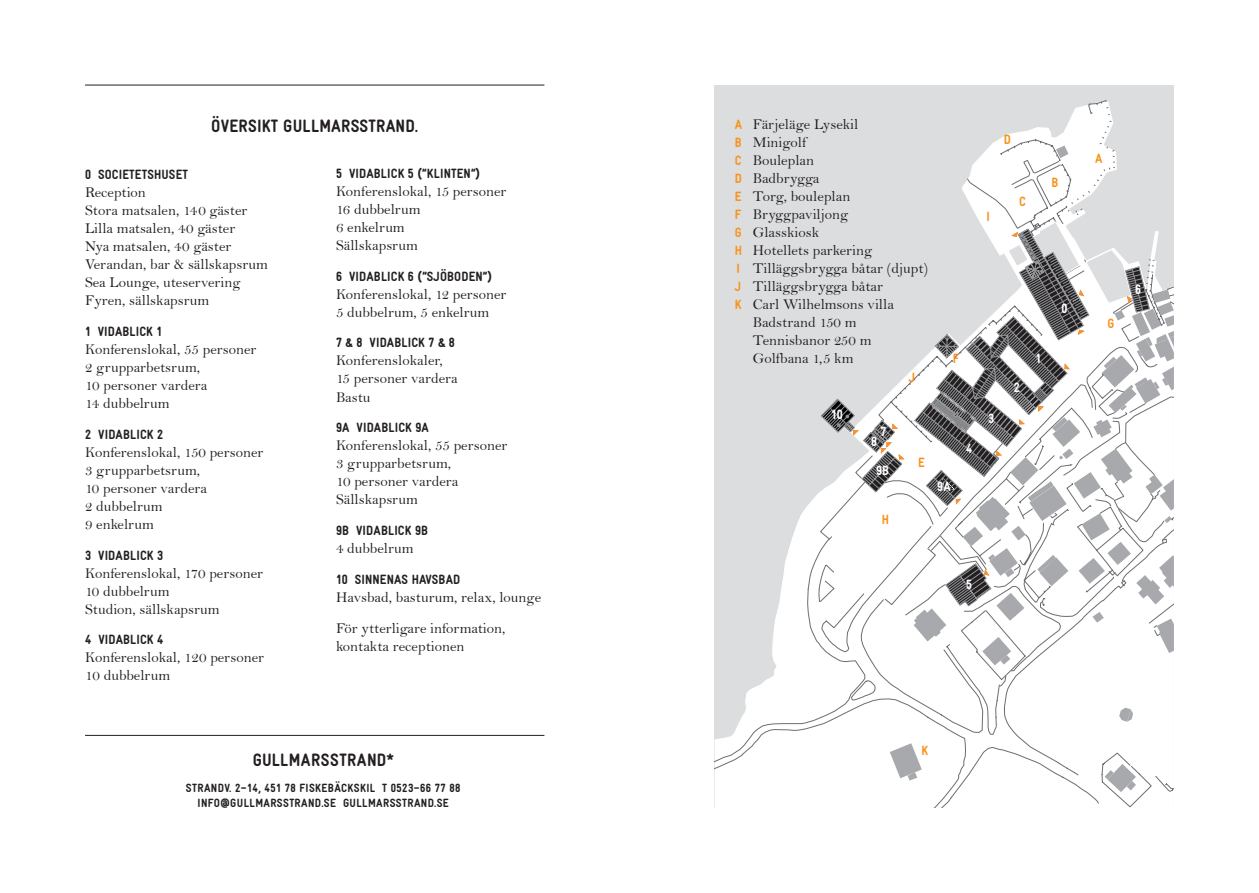
<style>
.page{position:relative;width:1259px;height:893px;background:#fff}
.page>*{position:absolute;margin:0;border:0;box-sizing:border-box;transform-origin:0 0}
.t1{font:900 condensed 18px "Gravurstrand";letter-spacing:.01em;color:#231f20}
.t2{font:15px/18px "Bell";color:#231f20}
.t3{font:900 condensed 13.5px "Gravurstrand";letter-spacing:.01em;color:#231f20}
.t4{font:900 condensed 13.5px "Gravurstrand";color:#fff}
.t5{font:900 condensed 13.5px "Gravurstrand";color:#f7931d}
.t6{font:900 condensed 12px/15px "Gravurstrand";letter-spacing:.03em;color:#231f20;text-align:center}
.s1{font-family:"Gravurstrand";font-weight:900;font-stretch:condensed;font-size:13.5px;color:#f7931d}
</style>
<div class="page">
<hr style="left:85px;top:85px;width:459px;height:1px;background:#231f20">
<hr style="left:85px;top:735px;width:459px;height:1px;background:#231f20">
<div style="left:714px;top:86px;width:460px;height:722px;background:#dcdddf"></div>
<svg style="left:781px;top:493px;width:38px;height:96px"></svg>
<svg style="left:714px;top:589px;width:104px;height:219px"></svg>
<svg style="left:808px;top:536px;width:12px;height:232px"></svg>
<svg style="left:998px;top:100px;width:115px;height:40px"></svg>
<svg style="left:820px;top:140px;width:354px;height:668px"></svg>
<p class="t1" style="left:211px;top:115px;width:208px">ÖVERSIKT GULLMARSSTRAND.</p>
<p class="t2" style="left:735px;top:115px;width:125px"><span class="s1">A</span> Färjeläge Lysekil</p>
<p class="t2" style="left:735px;top:133px;width:73px"><span class="s1">B</span> Minigolf</p>
<p class="t2" style="left:735px;top:151px;width:81px"><span class="s1">C</span> Bouleplan</p>
<p class="t2" style="left:735px;top:169px;width:86px"><span class="s1">D</span> Badbrygga</p>
<p class="t2" style="left:735px;top:187px;width:117px"><span class="s1">E</span> Torg, bouleplan</p>
<p class="t2" style="left:735px;top:205px;width:115px"><span class="s1">F</span> Bryggpaviljong</p>
<p class="t2" style="left:735px;top:223px;width:86px"><span class="s1">G</span> Glasskiosk</p>
<p class="t2" style="left:735px;top:241px;width:139px"><span class="s1">H</span> Hotellets parkering</p>
<p class="t2" style="left:736px;top:259px;width:193px"><span class="s1">I</span> Tilläggsbrygga båtar (djupt)</p>
<p class="t2" style="left:735px;top:277px;width:150px"><span class="s1">J</span> Tilläggsbrygga båtar</p>
<p class="t2" style="left:735px;top:295px;width:161px"><span class="s1">K</span> Carl Wilhelmsons villa</p>
<p class="t2" style="left:753px;top:313px;width:105px">Badstrand 150 m</p>
<p class="t2" style="left:753px;top:331px;width:120px">Tennisbanor 250 m</p>
<p class="t2" style="left:753px;top:349px;width:102px">Golfbana 1,5 km</p>
<p class="t3" style="left:336px;top:166px;width:146px">5 VIDABLICK 5 (”KLINTEN”)</p>
<p class="t2" style="left:336px;top:182px;width:172px">Konferenslokal, 15 personer<br>16 dubbelrum<br>6 enkelrum<br>Sällskapsrum</p>
<p class="t3" style="left:336px;top:269px;width:158px">6 VIDABLICK 6 (”SJÖBODEN”)</p>
<p class="t2" style="left:336px;top:285px;width:172px">Konferenslokal, 12 personer<br>5 dubbelrum, 5 enkelrum</p>
<p class="t3" style="left:336px;top:335px;width:120px">7 &amp; 8 VIDABLICK 7 &amp; 8</p>
<p class="t2" style="left:336px;top:352px;width:123px">Konferenslokaler,<br>15 personer vardera<br>Bastu</p>
<p class="t3" style="left:336px;top:420px;width:94px">9A VIDABLICK 9A</p>
<p class="t2" style="left:336px;top:436px;width:173px">Konferenslokal, 55 personer<br>3 grupparbetsrum,<br>10 personer vardera<br>Sällskapsrum</p>
<p class="t3" style="left:336px;top:523px;width:94px">9B VIDABLICK 9B</p>
<p class="t2" style="left:336px;top:539px;width:79px">4 dubbelrum</p>
<p class="t3" style="left:336px;top:572px;width:126px">10 SINNENAS HAVSBAD</p>
<p class="t2" style="left:336px;top:588px;width:207px">Havsbad, basturum, relax, lounge</p>
<p class="t2" style="left:336px;top:619px;width:171px">För ytterligare information, kontakta receptionen</p>
<p class="t3" style="left:85px;top:167px;width:104px">0 SOCIETETSHUSET</p>
<p class="t2" style="left:85px;top:183px;width:184px">Reception<br>Stora matsalen, 140 gäster<br>Lilla matsalen, 40 gäster<br>Nya matsalen, 40 gäster<br>Verandan, bar &amp; sällskapsrum<br>Sea Lounge, uteservering<br>Fyren, sällskapsrum</p>
<p class="t3" style="left:85px;top:324px;width:79px">1 VIDABLICK 1</p>
<p class="t2" style="left:85px;top:340px;width:173px">Konferenslokal, 55 personer<br>2 grupparbetsrum,<br>10 personer vardera<br>14 dubbelrum</p>
<p class="t3" style="left:85px;top:427px;width:80px">2 VIDABLICK 2</p>
<p class="t2" style="left:85px;top:443px;width:180px">Konferenslokal, 150 personer<br>3 grupparbetsrum,<br>10 personer vardera<br>2 dubbelrum<br>9 enkelrum</p>
<p class="t3" style="left:85px;top:547px;width:80px">3 VIDABLICK 3</p>
<p class="t2" style="left:85px;top:564px;width:180px">Konferenslokal, 170 personer<br>10 dubbelrum<br>Studion, sällskapsrum</p>
<p class="t3" style="left:85px;top:632px;width:80px">4 VIDABLICK 4</p>
<p class="t2" style="left:85px;top:648px;width:180px">Konferenslokal, 120 personer<br>10 dubbelrum</p>
<p class="t5" style="left:909px;top:370px;width:8px">J</p>
<p class="t4" style="left:831px;top:407px;width:13px">10</p>
<p class="t4" style="left:880px;top:423px;width:8px">7</p>
<p class="t4" style="left:871px;top:434px;width:8px">8</p>
<p class="t5" style="left:918px;top:455px;width:8px">E</p>
<p class="t4" style="left:876px;top:462px;width:15px">9B</p>
<p class="t5" style="left:882px;top:512px;width:9px">H</p>
<p class="t5" style="left:952px;top:351px;width:8px">F</p>
<p class="t4" style="left:937px;top:479px;width:15px">9A</p>
<p class="t4" style="left:966px;top:441px;width:8px">4</p>
<p class="t4" style="left:966px;top:577px;width:7px">5</p>
<p class="t5" style="left:1003px;top:132px;width:9px">D</p>
<p class="t5" style="left:986px;top:209px;width:5px">I</p>
<p class="t5" style="left:1019px;top:194px;width:8px">C</p>
<p class="t5" style="left:1051px;top:175px;width:8px">B</p>
<p class="t4" style="left:988px;top:411px;width:8px">3</p>
<p class="t4" style="left:1013px;top:380px;width:8px">2</p>
<p class="t4" style="left:1035px;top:351px;width:7px">1</p>
<p class="t4" style="left:1061px;top:300px;width:8px">0</p>
<p class="t1" style="left:253px;top:749px;width:142px">GULLMARSSTRAND*</p>
<p class="t6" style="left:186px;top:780px;width:276px">STRANDV. 2–14, 451 78 FISKEBÄCKSKIL T 0523–66 77 88<br>INFO@GULLMARSSTRAND.SE GULLMARSSTRAND.SE</p>
<p class="t5" style="left:921px;top:743px;width:8px">K</p>
<p class="t5" style="left:1095px;top:151px;width:9px">A</p>
<p class="t5" style="left:1107px;top:316px;width:8px">G</p>
<p class="t4" style="left:1135px;top:281px;width:8px">6</p>
</div>
